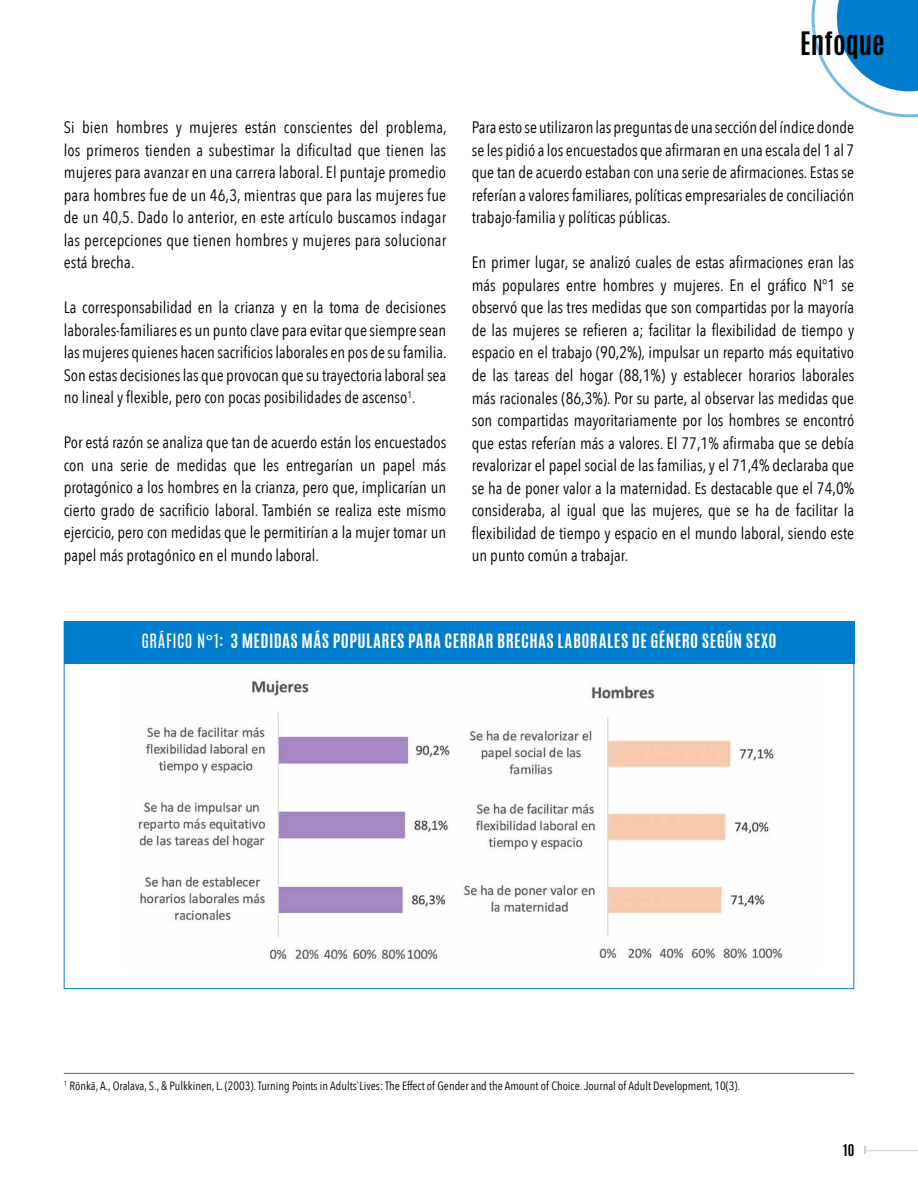
<style>
.page{position:relative;width:918px;height:1188px;background:#fff}
.page>*{position:absolute;margin:0;border:0;box-sizing:border-box;transform-origin:0 0}
.t1{font:700 27px "Antonio";color:#000}
.t2{font:16.5px/22.5px "Avenir Next Condensed";color:#000;text-align:justify}
.t3{font:700 16.5px "Antonio";letter-spacing:.025em;color:#fff}
.t4{font:700 13.5px "Antonio";color:#000}
.t5{font:12px "Avenir Next Condensed";color:#000}
.s1{font-weight:400}
</style>
<div class="page">
<svg style="left:812px;top:0;width:106px;height:117px"></svg>
<svg style="left:63px;top:621px;width:792px;height:368px"></svg>
<div style="left:64px;top:621px;width:790px;height:43px;background:#007ecd"></div>
<img style="left:125px;top:669px;width:693px;height:302px">
<hr style="left:64px;top:1073px;width:790px;height:1px;background:#5c5b5f">
<hr style="left:865px;top:1150px;width:53px;height:1px;background:#cecfd4">
<svg style="left:864px;top:1147px;width:2px;height:7px"></svg>
<p class="t2" style="left:64px;top:116px;width:384px">Si bien hombres y mujeres están conscientes del problema, los primeros tienden a subestimar la dificultad que tienen las mujeres para avanzar en una carrera laboral. El puntaje promedio para hombres fue de un 46,3, mientras que para las mujeres fue de un 40,5. Dado lo anterior, en este artículo buscamos indagar las percepciones que tienen hombres y mujeres para solucionar está brecha.</p>
<p class="t2" style="left:64px;top:296px;width:384px">La corresponsabilidad en la crianza y en la toma de decisiones laborales-familiares es un punto clave para evitar que siempre sean las mujeres quienes hacen sacrificios laborales en pos de su familia.<br>Son estas decisiones las que provocan que su trayectoria laboral sea no lineal y flexible, pero con pocas posibilidades de ascenso<sup>1</sup>.</p>
<p class="t2" style="left:64px;top:431px;width:384px">Por está razón se analiza que tan de acuerdo están los encuestados con una serie de medidas que les entregarían un papel más protagónico a los hombres en la crianza, pero que, implicarían un cierto grado de sacrificio laboral. También se realiza este mismo ejercicio, pero con medidas que le permitirían a la mujer tomar un papel más protagónico en el mundo laboral.</p>
<h1 class="t1" style="left:800px;top:23px;width:86px">Enfoque</h1>
<p class="t2" style="left:472px;top:116px;width:384px">Para esto se utilizaron las preguntas de una sección del índice donde se les pidió a los encuestados que afirmaran en una escala del 1 al 7 que tan de acuerdo estaban con una serie de afirmaciones. Estas se referían a valores familiares, políticas empresariales de conciliación trabajo-familia y políticas públicas.</p>
<p class="t2" style="left:472px;top:251px;width:384px">En primer lugar, se analizó cuales de estas afirmaciones eran las más populares entre hombres y mujeres. En el gráfico N°1 se observó que las tres medidas que son compartidas por la mayoría de las mujeres se refieren a; facilitar la flexibilidad de tiempo y espacio en el trabajo (90,2%), impulsar un reparto más equitativo de las tareas del hogar (88,1%) y establecer horarios laborales más racionales (86,3%). Por su parte, al observar las medidas que son compartidas mayoritariamente por los hombres se encontró que estas referían más a valores. El 77,1% afirmaba que se debía revalorizar el papel social de las familias, y el 71,4% declaraba que se ha de poner valor a la maternidad. Es destacable que el 74,0% consideraba, al igual que las mujeres, que se ha de facilitar la flexibilidad de tiempo y espacio en el mundo laboral, siendo este un punto común a trabajar.</p>
<p class="t3" style="left:142px;top:629px;width:636px"><span class="s1">GRÁFICO N°1:</span> 3 MEDIDAS MÁS POPULARES PARA CERRAR BRECHAS LABORALES DE GÉNERO SEGÚN SEXO</p>
<p class="t5" style="left:64px;top:1075px;width:678px"><sup>1</sup> Rönkä, A., Oralava, S., &amp; Pulkkinen, L. (2003). Turning Points in Adults`Lives: The Effect of Gender and the Amount of Choice. Journal of Adult Development, 10(3).</p>
<p class="t4" style="left:843px;top:1140px;width:13px">10</p>
</div>
